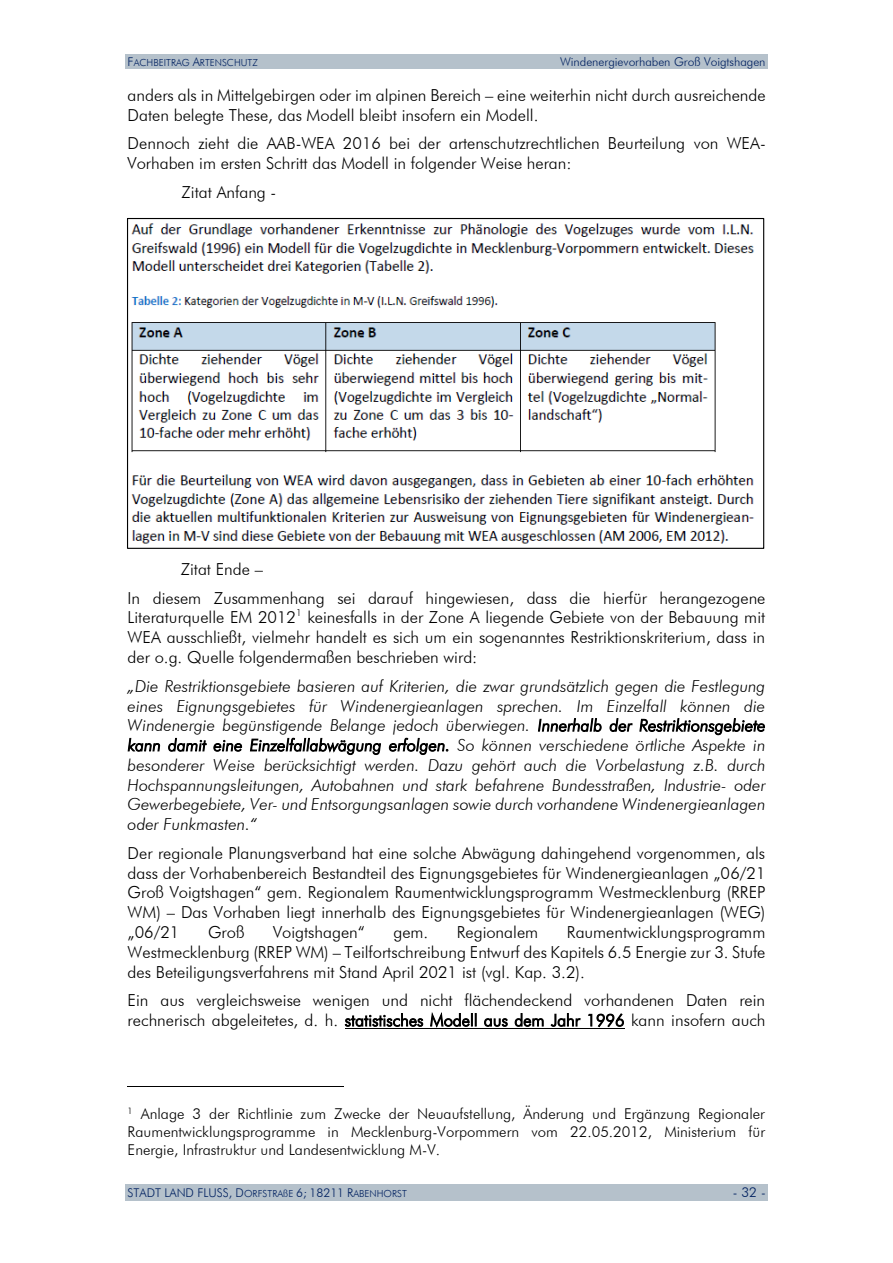
<style>
.page{position:relative;width:893px;height:1263px;background:#fff}
.page>*{position:absolute;margin:0;border:0;box-sizing:border-box;transform-origin:0 0}
.t1{font:300 16.5px/19.8px "Futura BT";color:#000}
.t2{font:italic 300 16.5px/19.8px "Futura BT";color:#000;text-align:justify}
.t3{font:300 15px/18px "Futura BT";color:#000;text-align:justify}
.t4{font:300 13.5px "Futura BT";color:#002060}
.t5{font:300 12px "Futura BT";letter-spacing:-.005em;color:#002060}
.t6{font:300 9.75px "Futura BT";color:#002060}
.s1{font-size:12px}
.s2{font-size:9.75px}
</style>
<div class="page">
<div style="left:125px;top:54px;width:643px;height:14px;background:#b5c1cb"></div>
<div style="left:125px;top:1184px;width:643px;height:16px;background:#b5c1cb"></div>
<hr style="left:345px;top:1028px;width:280px;height:1px;background:#000">
<hr style="left:128px;top:1086px;width:216px;height:1px;background:#000">
<img style="left:131px;top:223px;width:623px;height:321px">
<p class="t6" style="left:128px;top:56px;width:132px"><span class="s1">F</span>ACHBEITRAG <span class="s1">A</span>RTENSCHUTZ</p>
<p class="t5" style="left:560px;top:54px;width:207px">Windenergievorhaben Groß Voigtshagen</p>
<p class="t1" style="left:128px;top:85px;width:640px">anders als in Mittelgebirgen oder im alpinen Bereich – eine weiterhin nicht durch ausreichende<br>Daten belegte These, das Modell bleibt insofern ein Modell.</p>
<p class="t1" style="left:128px;top:134px;width:640px">Dennoch zieht die AAB-WEA 2016 bei der artenschutzrechtlichen Beurteilung von WEA-<br>Vorhaben im ersten Schritt das Modell in folgender Weise heran:</p>
<p class="t1" style="left:182px;top:182px;width:96px">Zitat Anfang -</p>
<p class="t1" style="left:181px;top:559px;width:84px">Zitat Ende –</p>
<p class="t1" style="left:128px;top:588px;width:639px;text-align:justify">In diesem Zusammenhang sei darauf hingewiesen, dass die hierfür herangezogene Literaturquelle EM 2012<sup>1</sup> keinesfalls in der Zone A liegende Gebiete von der Bebauung mit WEA ausschließt, vielmehr handelt es sich um ein sogenanntes Restriktionskriterium, dass in der o.g. Quelle folgendermaßen beschrieben wird:</p>
<p class="t2" style="left:128px;top:676px;width:640px">„Die Restriktionsgebiete basieren auf Kriterien, die zwar grundsätzlich gegen die Festlegung eines Eignungsgebietes für Windenergieanlagen sprechen. Im Einzelfall können die Windenergie begünstigende Belange jedoch überwiegen. Innerhalb der Restriktionsgebiete kann damit eine Einzelfallabwägung erfolgen. So können verschiedene örtliche Aspekte in besonderer Weise berücksichtigt werden. Dazu gehört auch die Vorbelastung z.B. durch Hochspannungsleitungen, Autobahnen und stark befahrene Bundesstraßen, Industrie- oder Gewerbegebiete, Ver- und Entsorgungsanlagen sowie durch vorhandene Windenergieanlagen oder Funkmasten.“</p>
<p class="t1" style="left:128px;top:843px;width:640px;text-align:justify">Der regionale Planungsverband hat eine solche Abwägung dahingehend vorgenommen, als dass der Vorhabenbereich Bestandteil des Eignungsgebietes für Windenergieanlagen „06/21<br>Groß Voigtshagen“ gem. Regionalem Raumentwicklungsprogramm Westmecklenburg (RREP WM) – Das Vorhaben liegt innerhalb des Eignungsgebietes für Windenergieanlagen (WEG) „06/21</p>
<p class="t1" style="left:208px;top:922px;width:38px">Groß</p>
<p class="t1" style="left:273px;top:922px;width:93px">Voigtshagen“</p>
<p class="t1" style="left:393px;top:922px;width:36px">gem.</p>
<p class="t1" style="left:457px;top:922px;width:83px">Regionalem</p>
<p class="t1" style="left:128px;top:922px;width:639px;text-align:justify;text-indent:439px">Raumentwicklungsprogramm Westmecklenburg (RREP WM) – Teilfortschreibung Entwurf des Kapitels 6.5 Energie zur 3. Stufe des Beteiligungsverfahrens mit Stand April 2021 ist (vgl. Kap. 3.2).</p>
<p class="t1" style="left:128px;top:990px;width:639px">Ein aus vergleichsweise wenigen und nicht flächendeckend vorhandenen Daten rein rechnerisch abgeleitetes, d. h. statistisches Modell aus dem Jahr 1996 kann insofern auch</p>
<p class="t3" style="left:128px;top:1104px;width:639px"><sup>1</sup> Anlage 3 der Richtlinie zum Zwecke der Neuaufstellung, Änderung und Ergänzung Regionaler Raumentwicklungsprogramme in Mecklenburg-Vorpommern vom 22.05.2012, Ministerium für Energie, Infrastruktur und Landesentwicklung M-V.</p>
<p class="t5" style="left:128px;top:1185px;width:281px">STADT LAND FLUSS, D<span class="s2">ORFSTRAßE</span> 6; 18211 R<span class="s2">ABENHORST</span></p>
<p class="t4" style="left:733px;top:1184px;width:34px">- 32 -</p>
</div>
